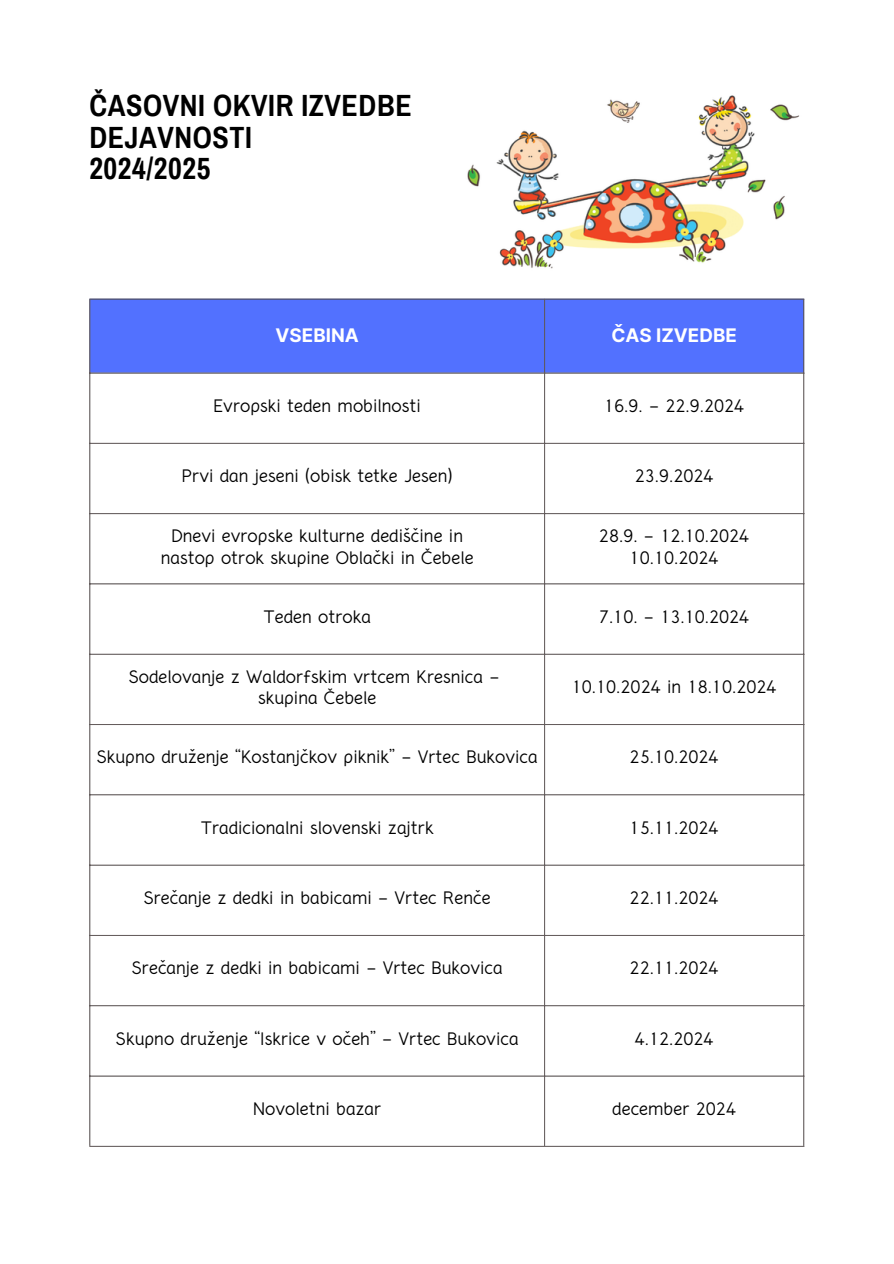
<style>
.page{position:relative;width:894px;height:1264px;background:#fff}
.page>*{position:absolute;margin:0;border:0;box-sizing:border-box;transform-origin:0 0}
.t1{font:700 30px/31.5px "Archivo Narrow";letter-spacing:.02em;color:#000}
.t2{font:700 18.75px "Inter";color:#fff}
.t3{font:15.75px "Crusoe Text";color:#000}
</style>
<div class="page">
<img style="left:467px;top:95px;width:332px;height:174px">
<div style="left:90px;top:299px;width:713px;height:73px;background:#5271ff"></div>
<svg style="left:90px;top:373px;width:713px;height:772px"></svg>
<hr style="left:89px;top:299px;width:1px;height:846px;background:#625a5a">
<hr style="left:544px;top:299px;width:1px;height:846px;background:#625a5a">
<hr style="left:803px;top:299px;width:1px;height:846px;background:#625a5a">
<hr style="left:89px;top:298px;width:715px;height:1px;background:#625a5a">
<hr style="left:89px;top:372px;width:715px;height:1px;background:#625a5a">
<hr style="left:89px;top:443px;width:715px;height:1px;background:#625a5a">
<hr style="left:89px;top:513px;width:715px;height:1px;background:#625a5a">
<hr style="left:89px;top:583px;width:715px;height:1px;background:#625a5a">
<hr style="left:89px;top:653px;width:715px;height:1px;background:#625a5a">
<hr style="left:89px;top:724px;width:715px;height:1px;background:#625a5a">
<hr style="left:89px;top:794px;width:715px;height:1px;background:#625a5a">
<hr style="left:89px;top:864px;width:715px;height:1px;background:#625a5a">
<hr style="left:89px;top:934px;width:715px;height:1px;background:#625a5a">
<hr style="left:89px;top:1005px;width:715px;height:1px;background:#625a5a">
<hr style="left:89px;top:1075px;width:715px;height:1px;background:#625a5a">
<hr style="left:89px;top:1145px;width:715px;height:1px;background:#625a5a">
<p class="t1" style="left:89px;top:91px;width:324px">ČASOVNI OKVIR IZVEDBE<br>DEJAVNOSTI<br>2024/2025</p>
<p class="t2" style="left:275px;top:324px;width:85px">VSEBINA</p>
<p class="t2" style="left:611px;top:324px;width:127px">ČAS IZVEDBE</p>
<p class="t3" style="left:213px;top:395px;width:209px">Evropski teden mobilnosti</p>
<p class="t3" style="left:604px;top:395px;width:142px">16.9. - 22.9.2024</p>
<p class="t3" style="left:182px;top:465px;width:272px">Prvi dan jeseni (obisk tetke Jesen)</p>
<p class="t3" style="left:634px;top:465px;width:80px">23.9.2024</p>
<p class="t3" style="left:171px;top:525px;width:293px">Dnevi evropske kulturne dediščine in</p>
<p class="t3" style="left:161px;top:547px;width:314px">nastop otrok skupine Oblački in Čebele</p>
<p class="t3" style="left:598px;top:525px;width:152px">28.9. - 12.10.2024</p>
<p class="t3" style="left:629px;top:547px;width:90px">10.10.2024</p>
<p class="t3" style="left:263px;top:606px;width:109px">Teden otroka</p>
<p class="t3" style="left:598px;top:606px;width:152px">7.10. - 13.10.2024</p>
<p class="t3" style="left:129px;top:666px;width:372px">Sodelovanje z Waldorfskim vrtcem Kresnica -</p>
<p class="t3" style="left:258px;top:687px;width:120px">skupina Čebele</p>
<p class="t3" style="left:571px;top:676px;width:206px">10.10.2024 in 18.10.2024</p>
<p class="t3" style="left:97px;top:746px;width:442px">Skupno druženje “Kostanjčkov piknik” - Vrtec Bukovica</p>
<p class="t3" style="left:629px;top:746px;width:90px">25.10.2024</p>
<p class="t3" style="left:201px;top:817px;width:234px">Tradicionalni slovenski zajtrk</p>
<p class="t3" style="left:629px;top:817px;width:90px">15.11.2024</p>
<p class="t3" style="left:144px;top:887px;width:348px">Srečanje z dedki in babicami - Vrtec Renče</p>
<p class="t3" style="left:629px;top:887px;width:90px">22.11.2024</p>
<p class="t3" style="left:132px;top:957px;width:372px">Srečanje z dedki in babicami - Vrtec Bukovica</p>
<p class="t3" style="left:629px;top:957px;width:90px">22.11.2024</p>
<p class="t3" style="left:116px;top:1027px;width:404px">Skupno druženje “Iskrice v očeh” - Vrtec Bukovica</p>
<p class="t3" style="left:634px;top:1027px;width:80px">4.12.2024</p>
<p class="t3" style="left:253px;top:1098px;width:129px">Novoletni bazar</p>
<p class="t3" style="left:612px;top:1098px;width:125px">december 2024</p>
</div>
